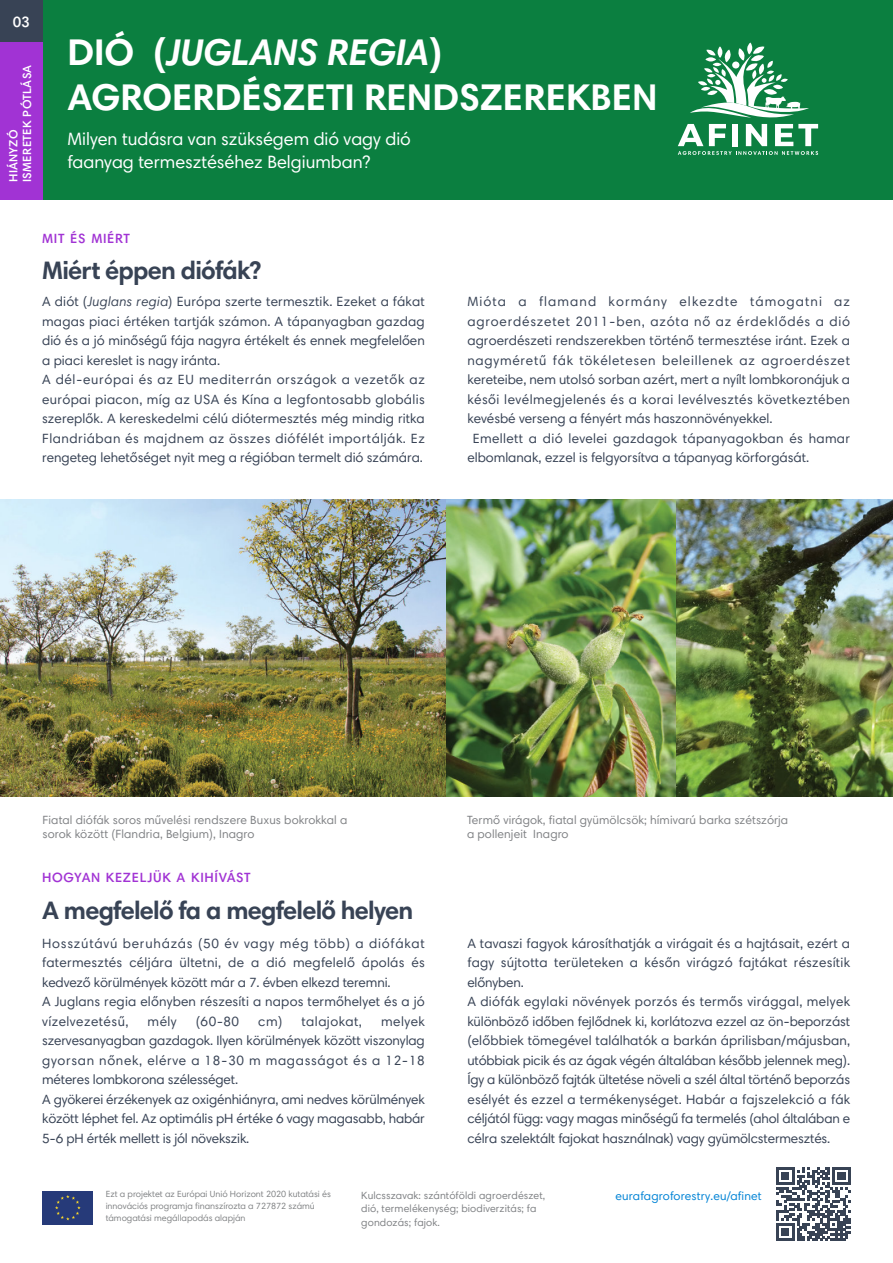
<style>
.page{position:relative;width:893px;height:1263px;background:#fff}
.page>*{position:absolute;margin:0;border:0;box-sizing:border-box;transform-origin:0 0}
.t1{font:700 37.5px/45px "Harmonia Sans Pro Cyr";color:#fff}
.t2{font:700 25.5px "Harmonia Sans Pro Cyr";letter-spacing:-.03em;color:#384355}
.t3{font:18px/22.5px "Harmonia Sans Pro Cyr";color:#fff}
.t4{font:600 15px "Harmonia Sans Pro Cyr";color:#fff}
.t5{font:13.5px/19.5px "Harmonia Sans Pro Cyr";letter-spacing:.01em;color:#384355}
.t6{font:13.5px/19.5px "Harmonia Sans Pro Cyr";letter-spacing:-.01em;color:#384355}
.t7{font:13.5px "Harmonia Sans Pro Cyr";letter-spacing:.035em;color:#384355}
.t8{font:13.5px "Harmonia Sans Pro Cyr";letter-spacing:.055em;color:#384355}
.t9{font:13.5px "Harmonia Sans Pro Cyr";letter-spacing:.06em;color:#384355}
.t10{font:13.5px "Harmonia Sans Pro Cyr";letter-spacing:.08em;color:#384355}
.t11{font:600 13.5px "Harmonia Sans Pro Cyr";letter-spacing:.05em;color:#a133d4}
.t12{font:12px/13.5px "Harmonia Sans Pro Cyr";letter-spacing:.01em;color:#808285}
.t13{font:12px "Harmonia Sans Pro Cyr";letter-spacing:.015em;color:#0083d5}
.t14{font:600 12px/13.5px "Harmonia Sans Pro Cyr";letter-spacing:.025em;color:#fff}
.t15{font:10.5px/13.5px "Harmonia Sans Pro Cyr";letter-spacing:.01em;color:#808285}
.t16{font:9px/12px "Harmonia Sans Pro Cyr";color:#818385}
.s1{font-style:italic}
</style>
<div class="page">
<div style="left:0;top:0;width:893px;height:200px;background:#0b7f40"></div>
<img style="left:0;top:499px;width:446px;height:298px">
<img style="left:446px;top:499px;width:230px;height:298px">
<img style="left:676px;top:499px;width:217px;height:298px">
<div style="left:0;top:0;width:43px;height:43px;background:#384355"></div>
<div style="left:0;top:43px;width:43px;height:157px;background:#a133d4"></div>
<svg style="left:678px;top:43px;width:140px;height:112px"></svg>
<svg style="left:776px;top:1167px;width:74px;height:74px"></svg>
<div style="left:42px;top:1191px;width:51px;height:34px;background:#263a79"></div>
<svg style="left:55px;top:1195px;width:26px;height:25px"></svg>
<p class="t4" style="left:13px;top:16px;width:19px">03</p>
<p class="t14" style="left:8px;top:182px;width:119px;rotate:-90deg">HIÁNYZÓ<br>ISMERETEK PÓTLÁSA</p>
<h1 class="t1" style="left:68px;top:34px;width:591px">DIÓ (<span class="s1">JUGLANS REGIA</span>)<br>AGROERDÉSZETI RENDSZEREKBEN</h1>
<h3 class="t3" style="left:68px;top:130px;width:345px">Milyen tudásra van szükségem dió vagy dió faanyag termesztéséhez Belgiumban?</h3>
<p class="t11" style="left:42px;top:234px;width:89px">MIT ÉS MIÉRT</p>
<h2 class="t2" style="left:42px;top:260px;width:221px">Miért éppen diófák?</h2>
<p class="t5" style="left:42px;top:293px;width:384px">A diót (<span class="s1">Juglans regia</span>) Európa szerte termesztik. Ezeket a fákat magas piaci értéken tartják számon. A tápanyagban gazdag dió és a jó minőségű fája nagyra értékelt és ennek megfelelően a piaci kereslet is nagy iránta.<br>A dél-európai és az EU mediterrán országok a vezetők az európai piacon, míg az USA és Kína a legfontosabb globális szereplők. A kereskedelmi célú diótermesztés még mindig ritka Flandriában és majdnem az összes diófélét importálják. Ez rengeteg lehetőséget nyit meg a régióban termelt dió számára.</p>
<p class="t10" style="left:467px;top:296px;width:384px">Mióta a flamand kormány elkezdte támogatni az</p>
<p class="t9" style="left:467px;top:316px;width:384px">agroerdészetet 2011-ben, azóta nő az érdeklődés a dió</p>
<p class="t5" style="left:467px;top:332px;width:384px">agroerdészeti rendszerekben történő termesztése iránt. Ezek a</p>
<p class="t8" style="left:467px;top:355px;width:384px">nagyméretű fák tökéletesen beleillenek az agroerdészet</p>
<p class="t5" style="left:467px;top:371px;width:384px">kereteibe, nem utolsó sorban azért, mert a nyílt lombkoronájuk a</p>
<p class="t7" style="left:467px;top:394px;width:384px">késői levélmegjelenés és a korai levélvesztés következtében</p>
<p class="t5" style="left:467px;top:410px;width:307px">kevésbé verseng a fényért más haszonnövényekkel.</p>
<p class="t5" style="left:473px;top:430px;width:379px">Emellett a dió levelei gazdagok tápanyagokban és hamar</p>
<p class="t5" style="left:467px;top:449px;width:343px">elbomlanak, ezzel is felgyorsítva a tápanyag körforgását.</p>
<p class="t12" style="left:43px;top:815px;width:306px">Fiatal diófák soros művelési rendszere Buxus bokrokkal a sorok között (Flandria, Belgium), Inagro</p>
<p class="t12" style="left:467px;top:815px;width:323px">Termő virágok, fiatal gyümölcsök; hímivarú barka szétszórja a pollenjeit Inagro</p>
<p class="t11" style="left:42px;top:872px;width:210px">HOGYAN KEZELJÜK A KIHÍVÁST</p>
<h2 class="t2" style="left:42px;top:900px;width:373px">A megfelelő fa a megfelelő helyen</h2>
<p class="t5" style="left:42px;top:935px;width:384px">Hosszútávú beruházás (50 év vagy még több) a diófákat fatermesztés céljára ültetni, de a dió megfelelő ápolás és kedvező körülmények között már a 7. évben elkezd teremni.<br>A Juglans regia előnyben részesíti a napos termőhelyet és a jó vízelvezetésű,</p>
<p class="t5" style="left:148px;top:1013px;width:31px">mély</p>
<p class="t5" style="left:196px;top:1013px;width:45px">(60-80</p>
<p class="t7" style="left:258px;top:1016px;width:105px">cm) talajokat,</p>
<p class="t6" style="left:42px;top:1013px;width:384px;text-indent:339px">melyek szervesanyagban gazdagok. Ilyen körülmények között viszonylag gyorsan nőnek, elérve a 18-30 m magasságot és a 12-18 méteres lombkorona szélességet.<br>A gyökerei érzékenyek az oxigénhiányra, ami nedves körülmények között léphet fel. Az optimális pH értéke 6 vagy magasabb, habár 5-6 pH érték mellett is jól növekszik.</p>
<p class="t5" style="left:467px;top:935px;width:384px">A tavaszi fagyok károsíthatják a virágait és a hajtásait, ezért a fagy sújtotta területeken a későn virágzó fajtákat részesítik előnyben.<br>A diófák egylaki növények porzós és termős virággal, melyek különböző időben fejlődnek ki, korlátozva ezzel az ön-beporzást (előbbiek tömegével találhatók a barkán áprilisban/májusban, utóbbiak picik és az ágak végén általában később jelennek meg).<br>Így a különböző fajták ültetése növeli a szél által történő beporzás esélyét és ezzel a termékenységet. Habár a fajszelekció a fák céljától függ: vagy magas minőségű fa termelés (ahol általában e célra szelektált fajokat használnak) vagy gyümölcstermesztés.</p>
<p class="t16" style="left:106px;top:1189px;width:227px">Ezt a projektet az Európai Unió Horizont 2020 kutatási és innovációs programja finanszírozta a 727872 számú támogatási megállapodás alapján</p>
<p class="t15" style="left:361px;top:1189px;width:186px">Kulcsszavak: szántóföldi agroerdészet, dió, termelékenység; biodiverzitás; fa gondozás; fajok.</p>
<p class="t13" style="left:616px;top:1191px;width:148px">eurafagroforestry.eu/afinet</p>
</div>
